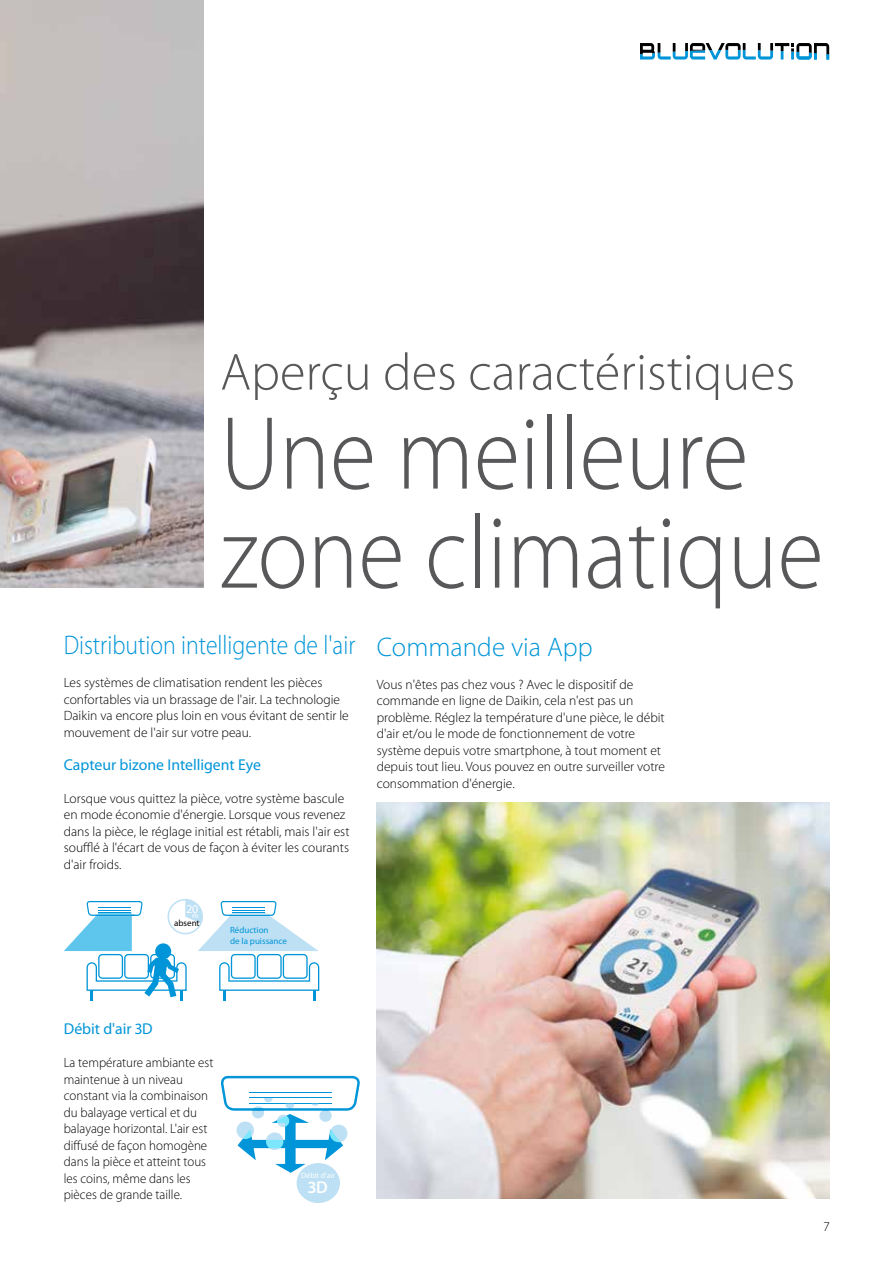
<style>
.page{position:relative;width:893px;height:1263px;background:#fff}
.page>*{position:absolute;margin:0;border:0;box-sizing:border-box;transform-origin:0 0}
.t1{font:300 105px/99px "Myriad Pro";color:#58585a;scale:.9 1}
.t2{font:300 52.5px "Myriad Pro";color:#58585a}
.t3{font:300 27px "Myriad Pro";color:#0095d8;scale:.88 1}
.t4{font:300 27px "Myriad Pro";color:#0095d8}
.t5{font:600 17.1px "Myriad Pro";color:#fff}
.t6{font:15.75px "Myriad Pro";color:#0095d8}
.t7{font:300 13.5px/16.5px "Myriad Pro";color:#000}
.t8{font:300 13.5px/16.5px "Myriad Pro";color:#000;scale:.96 1}
.t9{font:12px "Myriad Pro";color:#fff}
.t10{font:9px/10.8px "Myriad Pro";color:#0095d8}
.t11{font:9px "Myriad Pro";color:#000}
.t12{font:7.8px "Myriad Pro";color:#fff}
</style>
<div class="page">
<img style="left:0;top:0;width:203px;height:588px">
<img style="left:377px;top:802px;width:452px;height:396px">
<svg style="left:64px;top:899px;width:255px;height:101px"></svg>
<div style="left:155px;top:943px;width:16px;height:16px;background:#0095d8;border-radius:50%"></div>
<svg style="left:221px;top:1076px;width:139px;height:97px"></svg>
<div style="left:297px;top:1163px;width:43px;height:40px;background:#bde0f4;border-radius:50%"></div>
<svg style="left:640px;top:43px;width:189px;height:17px"></svg>
<h2 class="t2" style="left:220px;top:340px;width:576px">Aperçu des caractéristiques</h2>
<h1 class="t1" style="left:220px;top:403px;width:672px">Une meilleure zone climatique</h1>
<h3 class="t4" style="left:377px;top:630px;width:217px">Commande via App</h3>
<p class="t7" style="left:377px;top:676px;width:290px">Vous n'êtes pas chez vous ? Avec le dispositif de commande en ligne de Daikin, cela n'est pas un problème. Réglez la température d'une pièce, le débit d'air et/ou le mode de fonctionnement de votre système depuis votre smartphone, à tout moment et depuis tout lieu. Vous pouvez en outre surveiller votre consommation d'énergie.</p>
<h3 class="t3" style="left:64px;top:629px;width:333px">Distribution intelligente de l'air</h3>
<p class="t7" style="left:64px;top:675px;width:287px">Les systèmes de climatisation rendent les pièces confortables via un brassage de l'air. La technologie Daikin va encore plus loin en vous évitant de sentir le mouvement de l'air sur votre peau.</p>
<p class="t6" style="left:64px;top:755px;width:199px">Capteur bizone Intelligent Eye</p>
<p class="t7" style="left:64px;top:790px;width:287px">Lorsque vous quittez la pièce, votre système bascule en mode économie d'énergie. Lorsque vous revenez dans la pièce, le réglage initial est rétabli, mais l'air est soufflé à l'écart de vous de façon à éviter les courants d'air froids.</p>
<p class="t9" style="left:187px;top:902px;width:13px">2 0<sub>m</sub></p>
<p class="t11" style="left:174px;top:918px;width:27px">absent</p>
<p class="t10" style="left:230px;top:924px;width:58px">Réduction<br>de la puissance</p>
<p class="t6" style="left:64px;top:1019px;width:90px">Débit d'air 3D</p>
<p class="t8" style="left:64px;top:1054px;width:157px">La température ambiante est maintenue à un niveau constant via la combinaison du balayage vertical et du balayage horizontal. L'air est diffusé de façon homogène dans la pièce et atteint tous les coins, même dans les pièces de grande taille.</p>
<p class="t12" style="left:301px;top:1171px;width:35px">Débit d'air</p>
<p class="t5" style="left:308px;top:1176px;width:21px">3D</p>
<p class="t7" style="left:824px;top:1218px;width:7px">7</p>
</div>
